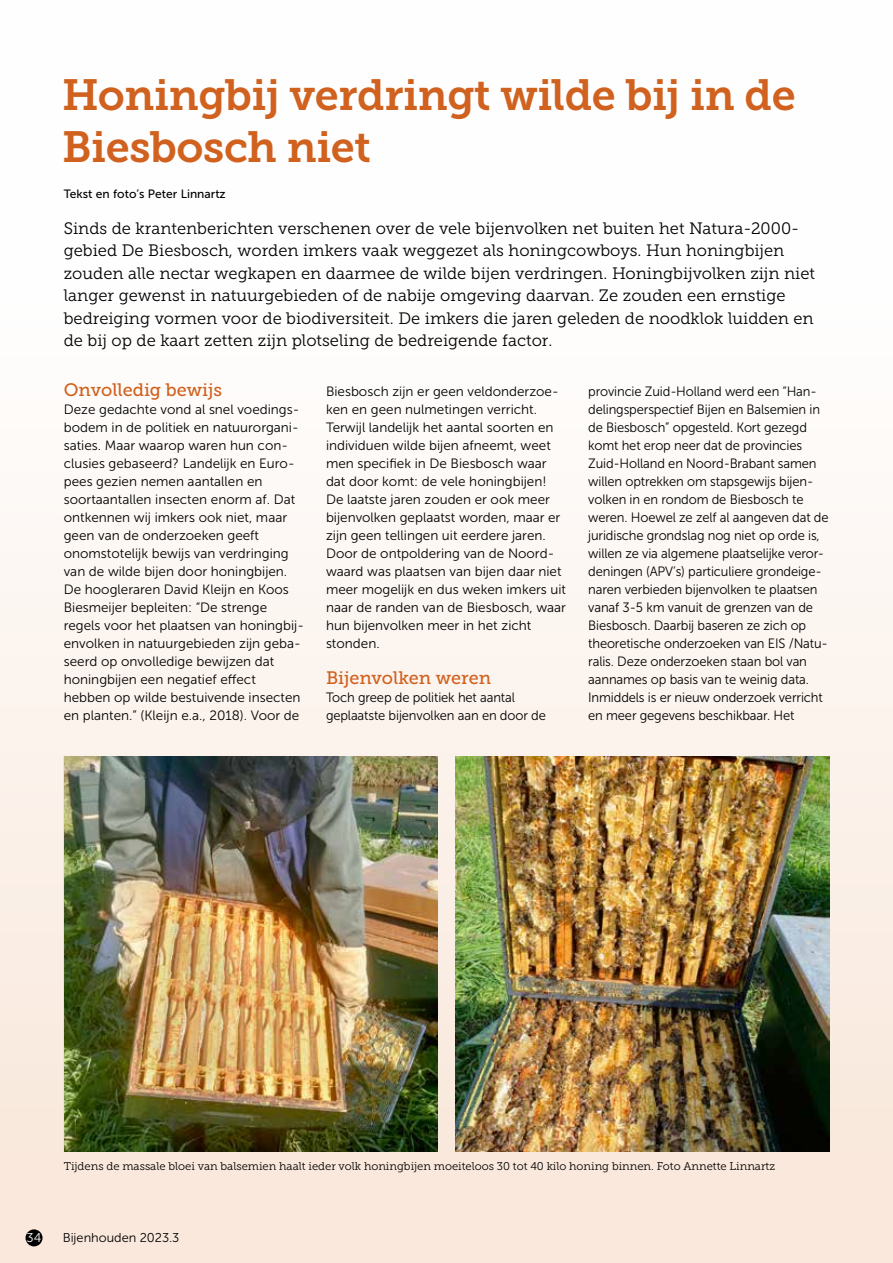
<style>
.page{position:relative;width:893px;height:1263px;background:#fff}
.page>*{position:absolute;margin:0;border:0;box-sizing:border-box;transform-origin:0 0}
.t1{font:43.5px/52.2px "Museo Slab 700";letter-spacing:-.01em;color:#d0611e}
.t2{font:18px "Museo Slab 500";color:#d0611e}
.t3{font:16.5px/22.5px "Museo Slab 300";color:#000}
.t4{font:13.5px/18px "Museo Sans 300";color:#000}
.t5{font:13.5px/18px "Museo Sans 300";color:#000;scale:.96 1}
.t6{font:12.75px "Museo Sans 300";color:#000}
.t7{font:12.75px "Museo Sans 300";color:#fff}
.t8{font:12px "Museo Sans 500";color:#000}
.t9{font:11.25px "Museo Slab 300";color:#000}
</style>
<div class="page">
<div style="left:0;top:0;width:893px;height:1263px;background:linear-gradient(to bottom,#fff,#f9e7da)"></div>
<img style="left:64px;top:756px;width:374px;height:395px">
<img style="left:455px;top:756px;width:374px;height:395px">
<div style="left:26px;top:1229px;width:17px;height:17px;background:#000;border-radius:50%"></div>
<h1 class="t1" style="left:62px;top:69px;width:735px">Honingbij verdringt wilde bij in de<br>Biesbosch niet</h1>
<p class="t8" style="left:64px;top:187px;width:164px">Tekst en foto’s Peter Linnartz</p>
<p class="t3" style="left:64px;top:217px;width:753px">Sinds de krantenberichten verschenen over de vele bijenvolken net buiten het Natura-2000- gebied De Biesbosch, worden imkers vaak weggezet als honingcowboys. Hun honingbijen zouden alle nectar wegkapen en daarmee de wilde bijen verdringen. Honingbijvolken zijn niet langer gewenst in natuurgebieden of de nabije omgeving daarvan. Ze zouden een ernstige bedreiging vormen voor de biodiversiteit. De imkers die jaren geleden de noodklok luidden en de bij op de kaart zetten zijn plotseling de bedreigende factor.</p>
<p class="t5" style="left:588px;top:382px;width:252px">provincie Zuid-Holland werd een “Han&shy;delingsperspectief Bijen en Balsemien in de Biesbosch” opgesteld. Kort gezegd komt het erop neer dat de provincies Zuid-Holland en Noord-Brabant samen willen optrekken om stapsgewijs bijen&shy;volken in en rondom de Biesbosch te weren. Hoewel ze zelf al aangeven dat de juridische grondslag nog niet op orde is, willen ze via algemene plaatselijke veror&shy;deningen (APV’s) particuliere grondeige&shy;naren verbieden bijenvolken te plaatsen vanaf 3-5 km vanuit de grenzen van de Biesbosch. Daarbij baseren ze zich op theoretische onderzoeken van EIS /Natu&shy;ralis. Deze onderzoeken staan bol van aannames op basis van te weinig data.<br>Inmiddels is er nieuw onderzoek verricht en meer gegevens beschikbaar. Het</p>
<h2 class="t2" style="left:64px;top:380px;width:160px">Onvolledig bewijs</h2>
<p class="t4" style="left:64px;top:400px;width:242px">Deze gedachte vond al snel voedings&shy;bodem in de politiek en natuurorgani&shy;saties. Maar waarop waren hun con&shy;clusies gebaseerd? Landelijk en Euro&shy;pees gezien nemen aantallen en soortaantallen insecten enorm af. Dat ontkennen wij imkers ook niet, maar geen van de onderzoeken geeft onomstotelijk bewijs van verdringing van de wilde bijen door honingbijen.<br>De hoogleraren David Kleijn en Koos Biesmeijer bepleiten: “De strenge regels voor het plaatsen van honingbij&shy;envolken in natuurgebieden zijn geba&shy;seerd op onvolledige bewijzen dat honingbijen een negatief effect hebben op wilde bestuivende insecten en planten.” (Kleijn e.a., 2018). Voor de</p>
<p class="t4" style="left:326px;top:382px;width:242px">Biesbosch zijn er geen veldonderzoe&shy;ken en geen nulmetingen verricht.<br>Terwijl landelijk het aantal soorten en individuen wilde bijen afneemt, weet men specifiek in De Biesbosch waar dat door komt: de vele honingbijen!<br>De laatste jaren zouden er ook meer bijenvolken geplaatst worden, maar er zijn geen tellingen uit eerdere jaren.<br>Door de ontpoldering van de Noord&shy;waard was plaatsen van bijen daar niet meer mogelijk en dus weken imkers uit naar de randen van de Biesbosch, waar hun bijenvolken meer in het zicht stonden.</p>
<h2 class="t2" style="left:326px;top:668px;width:167px">Bijenvolken weren</h2>
<p class="t5" style="left:326px;top:688px;width:230px">Toch greep de politiek het aantal geplaatste bijenvolken aan en door de</p>
<p class="t9" style="left:64px;top:1160px;width:713px">Tijdens de massale bloei van balsemien haalt ieder volk honingbijen moeiteloos 30 tot 40 kilo honing binnen. Foto Annette Linnartz</p>
<p class="t7" style="left:27px;top:1231px;width:16px">34</p>
<p class="t6" style="left:63px;top:1231px;width:118px">Bijenhouden 2023.3</p>
</div>
